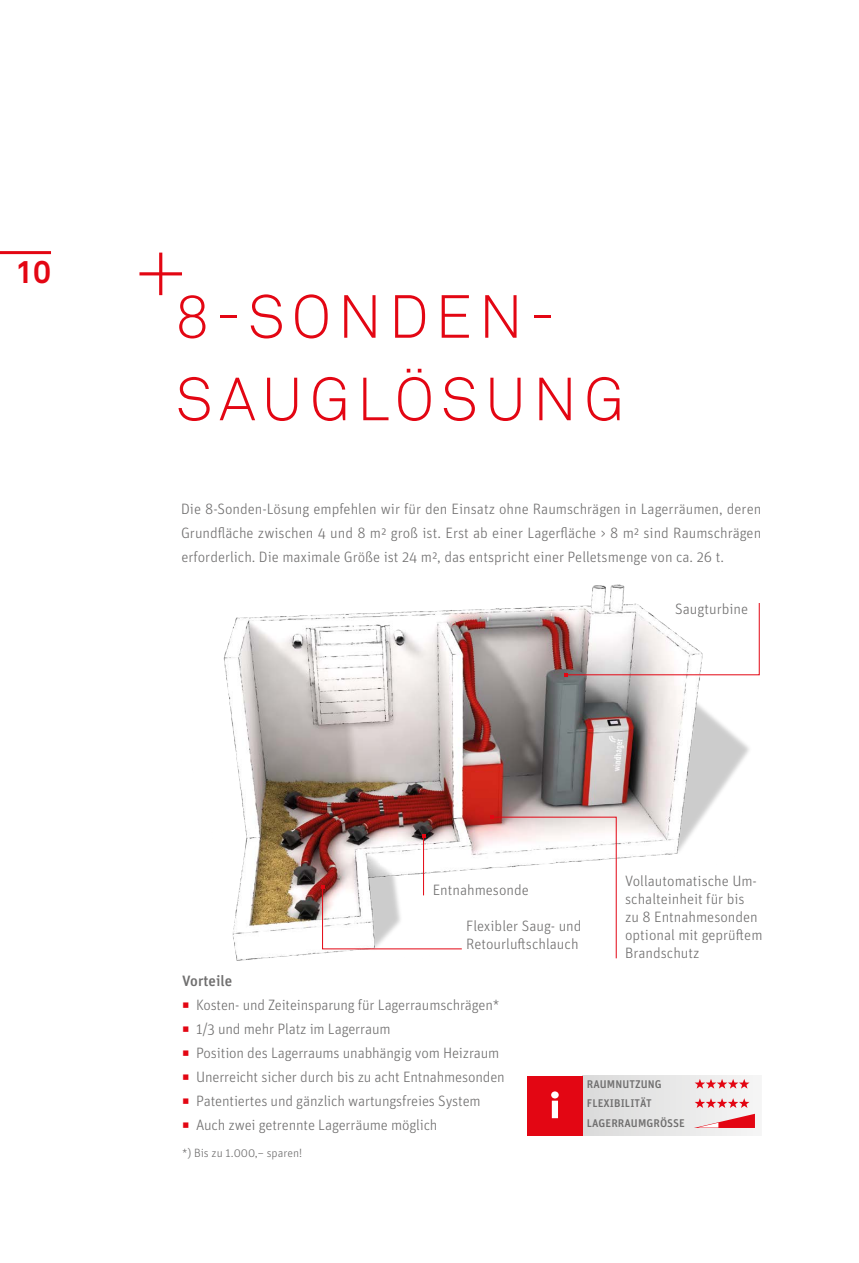
<style>
.page{position:relative;width:859px;height:1263px;background:#fff}
.page>*{position:absolute;margin:0;border:0;box-sizing:border-box;transform-origin:0 0}
.t1{font:300 60px/82.5px "Akkurat Pro";letter-spacing:.11em;color:#e30613}
.t2{font:700 31.5px "Akkurat Pro";color:#e30613}
.t3{font:300 15px/18px "Unit OT";letter-spacing:-.01em;color:#706f6f}
.t4{font:500 15px "Unit OT";color:#706f6f}
.t5{font:300 12px "Unit OT";color:#706f6f}
.t6{font:500 11.1px/19.5px "Unit OT";letter-spacing:.01em;color:#706f6f}
.s1{color:#e30613}
</style>
<div class="page">
<svg style="left:139px;top:253px;width:43px;height:42px"></svg>
<div style="left:583px;top:1076px;width:178px;height:59px;background:linear-gradient(to right,#dadada,#f5f5f5)"></div>
<div style="left:527px;top:1076px;width:56px;height:59px;background:#e30613"></div>
<svg style="left:551px;top:1091px;width:8px;height:27px"></svg>
<svg style="left:694px;top:1114px;width:61px;height:14px"></svg>
<img style="left:223px;top:584px;width:526px;height:377px">
<hr style="left:423px;top:836px;width:1px;height:59px;background:#e30613">
<svg style="left:565px;top:602px;width:195px;height:74px"></svg>
<svg style="left:491px;top:816px;width:126px;height:143px"></svg>
<svg style="left:321px;top:885px;width:142px;height:65px"></svg>
<svg style="left:695px;top:1079px;width:54px;height:10px"></svg>
<svg style="left:695px;top:1098px;width:54px;height:10px"></svg>
<hr style="left:0;top:251px;width:51px;height:3px;background:#e30613">
<h2 class="t2" style="left:15px;top:253px;width:37px">10</h2>
<h1 class="t1" style="left:175px;top:275px;width:451px">8-SONDEN-<br>SAUGLÖSUNG</h1>
<p class="t3" style="left:181px;top:497px;width:582px;line-height:24px;text-align:justify">Die 8-Sonden-Lösung empfehlen wir für den Einsatz ohne Raumschrägen in Lagerräumen, deren Grundfläche zwischen 4 und 8 m² groß ist. Erst ab einer Lagerfläche &gt; 8 m² sind Raumschrägen erforderlich. Die maximale Größe ist 24 m², das entspricht einer Pelletsmenge von ca. 26 t.</p>
<p class="t3" style="left:675px;top:599px;width:75px">Saugturbine</p>
<p class="t3" style="left:433px;top:880px;width:98px">Entnahmesonde</p>
<p class="t3" style="left:466px;top:917px;width:117px">Flexibler Saug- und<br>Retourluftschlauch</p>
<p class="t3" style="left:625px;top:872px;width:139px">Vollautomatische Um&shy;schalteinheit für bis<br>zu 8 Entnahmesonden optional mit geprüftem<br>Brandschutz</p>
<p class="t4" style="left:182px;top:971px;width:51px">Vorteile</p>
<p class="t3" style="left:182px;top:996px;width:319px"><span class="s1">◻</span> Kosten- und Zeiteinsparung für Lagerraumschrägen*</p>
<p class="t3" style="left:182px;top:1020px;width:210px"><span class="s1">◻</span> 1/3 und mehr Platz im Lagerraum</p>
<p class="t3" style="left:182px;top:1044px;width:319px"><span class="s1">◻</span> Position des Lagerraums unabhängig vom Heizraum</p>
<p class="t3" style="left:182px;top:1068px;width:324px"><span class="s1">◻</span> Unerreicht sicher durch bis zu acht Entnahmesonden</p>
<p class="t3" style="left:182px;top:1092px;width:300px"><span class="s1">◻</span> Patentiertes und gänzlich wartungsfreies System</p>
<p class="t3" style="left:182px;top:1116px;width:257px"><span class="s1">◻</span> Auch zwei getrennte Lagerräume möglich</p>
<p class="t5" style="left:182px;top:1145px;width:122px">*) Bis zu 1.000,– sparen!</p>
<p class="t6" style="left:587px;top:1074px;width:100px">RAUMNUTZUNG<br>FLEXIBILITÄT<br>LAGERRAUMGRÖSSE</p>
</div>
